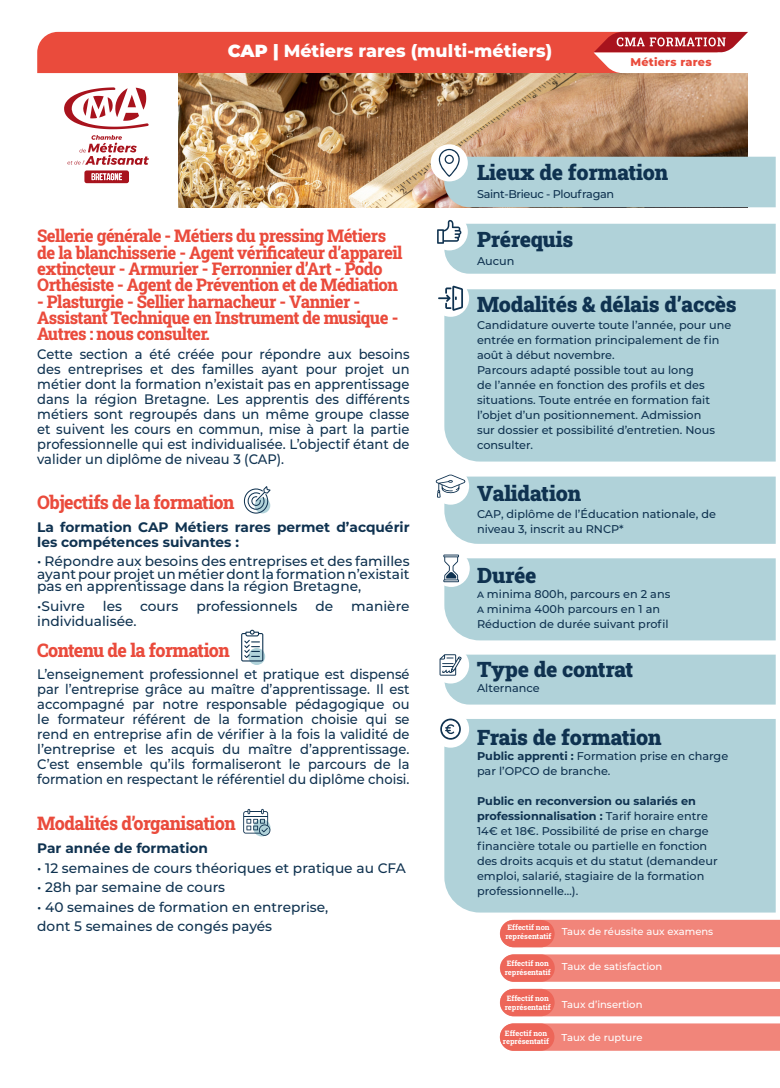
<style>
.page{position:relative;width:780px;height:1088px;background:#fff}
.page>*{position:absolute;margin:0;border:0;box-sizing:border-box;transform-origin:0 0}
.t1{font:21.25px "Roboto Slab";letter-spacing:-.01em;color:#0f3250}
.t2{font:18.75px "Roboto Slab";letter-spacing:-.03em;color:#ea4b3c;scale:.95 1}
.t3{font:17.5px/16.2px "Roboto Slab";letter-spacing:-.03em;color:#ea4b3c;scale:.95 1}
.t4{font:800 17.5px "Montserrat";color:#fff}
.t5{font:500 13.75px/15px "Montserrat";color:#0f3250;text-align:justify;scale:.95 1}
.t6{font:500 13.75px/12.5px "Montserrat";color:#0f3250;text-align:justify}
.t7{font:700 13.75px/15px "Montserrat";color:#0f3250}
.t8{font:500 11.25px/15px "Montserrat";color:#0f3250}
.t9{font:500 11.25px "Montserrat";letter-spacing:-.03em;color:#0f3250}
.t10{font:800 11.25px "Montserrat";letter-spacing:.02em;color:#ea4b3c}
.t11{font:500 10px "Montserrat";color:#fff}
.t12{font:7.5px/8.8px "Roboto Slab";color:#fff}
.s1{font-weight:900}
.s2{font-weight:700}
</style>
<div class="page">
<div style="left:500px;top:989px;width:280px;height:27px;background:#f1857a"></div>
<div style="left:500px;top:989px;width:54px;height:27px;background:#ed6659;border-radius:14px"></div>
<svg style="left:500px;top:954px;width:280px;height:28px;background:#f1897e"></svg>
<div style="left:500px;top:954px;width:54px;height:28px;background:#ed6659;border-radius:14px"></div>
<div style="left:500px;top:920px;width:280px;height:27px;background:#f1857a"></div>
<div style="left:500px;top:920px;width:54px;height:27px;background:#ed6659;border-radius:14px"></div>
<svg style="left:500px;top:1023px;width:280px;height:28px;background:#f1897e"></svg>
<div style="left:500px;top:1023px;width:54px;height:28px;background:#ed6659;border-radius:14px"></div>
<img style="left:178px;top:73px;width:569px;height:134px">
<svg style="left:244px;top:486px;width:26px;height:28px"></svg>
<svg style="left:243px;top:809px;width:27px;height:27px"></svg>
<svg style="left:248px;top:648px;width:17px;height:17px"></svg>
<svg style="left:241px;top:630px;width:22px;height:31px"></svg>
<svg style="left:64px;top:87px;width:85px;height:42px"></svg>
<svg style="left:67px;top:135px;width:82px;height:48px"></svg>
<svg style="left:436px;top:474px;width:339px;height:70px;background:#b6d5db"></svg>
<svg style="left:443px;top:554px;width:332px;height:86px;background:#b5d4db"></svg>
<svg style="left:439px;top:654px;width:336px;height:50px;background:#b3d3d9"></svg>
<div style="left:444px;top:719px;width:331px;height:193px;background:#b0d2d9"></div>
<div style="left:432px;top:710px;width:37px;height:38px;background:#fff;border-radius:50%"></div>
<svg style="left:440px;top:718px;width:21px;height:22px"></svg>
<div style="left:444px;top:289px;width:331px;height:172px;background:#b0d2d9"></div>
<div style="left:432px;top:280px;width:37px;height:37px;background:#fff;border-radius:50%"></div>
<svg style="left:438px;top:285px;width:25px;height:26px"></svg>
<svg style="left:437px;top:220px;width:338px;height:54px;background:#b8d6dc"></svg>
<div style="left:430px;top:144px;width:38px;height:37px;background:#fff;border-radius:50%"></div>
<svg style="left:439px;top:149px;width:336px;height:58px;background:#afc6c8"></svg>
<svg style="left:37px;top:32px;width:711px;height:41px;background:#e75d52"></svg>
<p class="t4" style="left:228px;top:38px;width:326px"><span class="s1">CAP |</span> Métiers rares (multi-métiers)</p>
<p class="t10" style="left:630px;top:54px;width:83px">Métiers rares</p>
<p class="t3" style="left:37px;top:228px;width:386px">Sellerie générale - Métiers du pressing Métiers de la blanchisserie - Agent vérificateur d’appareil extincteur - Armurier - Ferronnier d’Art - Podo Orthésiste - Agent de Prévention et de Médiation</p>
<p class="t3" style="left:37px;top:293px;width:381px">- Plasturgie - Sellier harnacheur - Vannier -<br>Assistant Technique en Instrument de musique -<br>Autres : nous consulter.</p>
<p class="t5" style="left:37px;top:346px;width:393px">Cette section a été créée pour répondre aux besoins des entreprises et des familles ayant pour projet un métier dont la formation n’existait pas en apprentissage dans la région Bretagne. Les apprentis des différents métiers sont regroupés dans un même groupe classe et suivent les cours en commun, mise à part la partie professionnelle qui est individualisée. L’objectif étant de valider un diplôme de niveau 3 (CAP).</p>
<h2 class="t2" style="left:37px;top:490px;width:209px">Objectifs de la formation</h2>
<p class="t7" style="left:37px;top:518px;width:374px">La formation CAP Métiers rares permet d’acquérir les compétences suivantes :</p>
<p class="t6" style="left:37px;top:554px;width:374px">• Répondre aux besoins des entreprises et des familles ayant pour projet un métier dont la formation n’existait pas en apprentissage dans la région Bretagne,</p>
<p class="t6" style="left:37px;top:599px;width:49px">•Suivre</p>
<p class="t6" style="left:103px;top:599px;width:21px">les</p>
<p class="t6" style="left:140px;top:599px;width:40px">cours</p>
<p class="t6" style="left:196px;top:599px;width:102px">professionnels</p>
<p class="t6" style="left:315px;top:599px;width:19px">de</p>
<p class="t6" style="left:351px;top:599px;width:60px">manière</p>
<p class="t6" style="left:37px;top:614px;width:101px">individualisée.</p>
<h2 class="t2" style="left:37px;top:637px;width:204px">Contenu de la formation</h2>
<p class="t5" style="left:37px;top:666px;width:393px">L’enseignement professionnel et pratique est dispensé par l’entreprise grâce au maître d’apprentissage. Il est accompagné par notre responsable pédagogique ou le formateur référent de la formation choisie qui se rend en entreprise afin de vérifier à la fois la validité de l’entreprise et les acquis du maître d’apprentissage.<br>C’est ensemble qu’ils formaliseront le parcours de la formation en respectant le référentiel du diplôme choisi.</p>
<h2 class="t2" style="left:37px;top:810px;width:210px">Modalités d’organisation</h2>
<p class="t7" style="left:37px;top:840px;width:172px">Par année de formation</p>
<p class="t6" style="left:37px;top:861px;width:368px">• 12 semaines de cours théoriques et pratique au CFA</p>
<p class="t6" style="left:37px;top:880px;width:189px">• 28h par semaine de cours</p>
<p class="t6" style="left:37px;top:896px;width:292px;line-height:19.6px">• 40 semaines de formation en entreprise, dont 5 semaines de congés payés</p>
<h1 class="t1" style="left:477px;top:158px;width:193px">Lieux de formation</h1>
<p class="t9" style="left:477px;top:186px;width:139px">Saint-Brieuc - Ploufragan</p>
<h1 class="t1" style="left:477px;top:225px;width:98px">Prérequis</h1>
<p class="t8" style="left:477px;top:253px;width:39px">Aucun</p>
<h1 class="t1" style="left:477px;top:290px;width:261px">Modalités &amp; délais d’accès</h1>
<p class="t8" style="left:477px;top:317px;width:256px">Candidature ouverte toute l’année, pour une entrée en formation principalement de fin août à début novembre.<br>Parcours adapté possible tout au long<br>de l’année en fonction des profils et des situations. Toute entrée en formation fait l’objet d’un positionnement. Admission<br>sur dossier et possibilité d’entretien. Nous consulter.</p>
<h1 class="t1" style="left:477px;top:478px;width:106px">Validation</h1>
<p class="t8" style="left:477px;top:506px;width:240px">CAP, diplôme de l’Éducation nationale, de niveau 3, inscrit au RNCP*</p>
<h1 class="t1" style="left:477px;top:560px;width:61px">Durée</h1>
<p class="t8" style="left:477px;top:585px;width:195px">A minima 800h, parcours en 2 ans<br>A minima 400h parcours en 1 an<br>Réduction de durée suivant profil</p>
<h1 class="t1" style="left:477px;top:655px;width:158px">Type de contrat</h1>
<p class="t8" style="left:477px;top:680px;width:64px">Alternance</p>
<h1 class="t1" style="left:477px;top:722px;width:186px">Frais de formation</h1>
<p class="t8" style="left:477px;top:747px;width:253px"><span class="s2">Public apprenti :</span> Formation prise en charge par l’OPCO de branche.</p>
<p class="t8" style="left:477px;top:792px;width:242px"><span class="s2">Public en reconversion ou salariés en professionnalisation :</span> Tarif horaire entre 14€ et 18€. Possibilité de prise en charge financière totale ou partielle en fonction des droits acquis et du statut (demandeur emploi, salarié, stagiaire de la formation professionnelle…).</p>
<p class="t12" style="left:505px;top:923px;width:48px">Effectif non représentatif</p>
<p class="t11" style="left:561px;top:924px;width:153px">Taux de réussite aux examens</p>
<p class="t12" style="left:504px;top:959px;width:48px">Effectif non représentatif</p>
<p class="t12" style="left:504px;top:994px;width:48px">Effectif non représentatif</p>
<p class="t11" style="left:562px;top:959px;width:102px">Taux de satisfaction</p>
<p class="t11" style="left:561px;top:997px;width:82px">Taux d’insertion</p>
<p class="t12" style="left:503px;top:1028px;width:48px">Effectif non représentatif</p>
<p class="t11" style="left:561px;top:1031px;width:82px">Taux de rupture</p>
</div>
